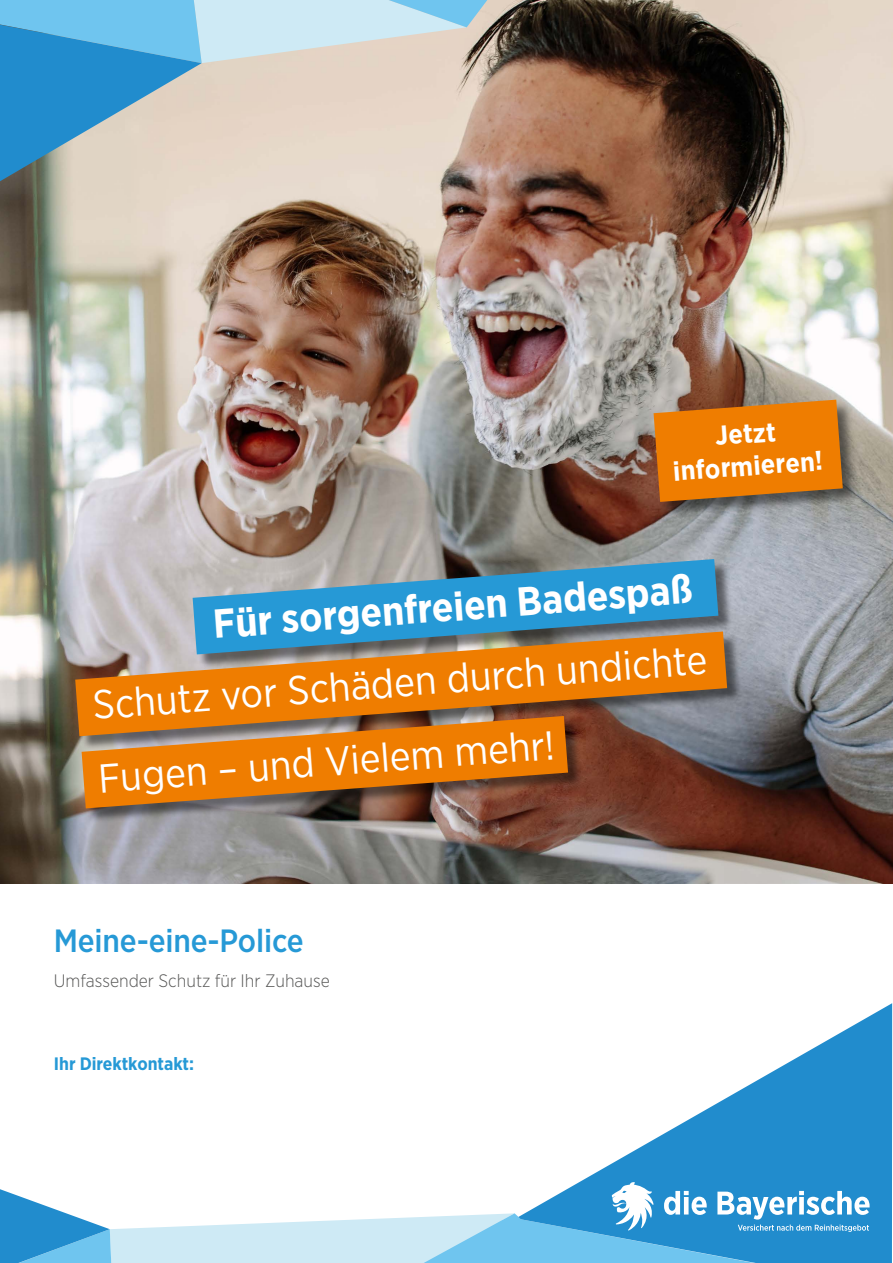
<style>
.page{position:relative;width:893px;height:1263px;background:#fff}
.page>*{position:absolute;margin:0;border:0;box-sizing:border-box;transform-origin:0 0}
.t1{font:40.5px/73.8px "Gotham Narrow";color:#fff}
.t2{font:700 40.5px "Gotham Narrow";color:#fff}
.t3{font:500 32.25px "Gotham Narrow";letter-spacing:-.005em;color:#2699d6}
.t4{font:700 27px/32.4px "Gotham Narrow";color:#fff;text-align:center}
.t5{font:300 18px "Gotham Narrow";color:#575756}
.t6{font:700 18px "Gotham Narrow";color:#2699d6}
</style>
<div class="page">
<img style="left:0;top:0;width:893px;height:884px">
<svg style="left:579px;top:1003px;width:313px;height:260px;fill:#218ccd"></svg>
<svg style="left:0;top:0;width:487px;height:181px;background:#aec5ce"></svg>
<svg style="left:193px;top:559px;width:525px;height:72px;background:#4a98c1"></svg>
<div style="left:84px;top:718px;width:499px;height:105px;background:#000;opacity:.5"></div>
<svg style="left:82px;top:751px;width:486px;height:57px;background:#c66e15"></svg>
<div style="left:77px;top:634px;width:665px;height:117px;background:#000;opacity:.5"></div>
<svg style="left:75px;top:631px;width:652px;height:105px;background:#bd7e38"></svg>
<div style="left:654px;top:400px;width:205px;height:118px;background:#000;opacity:.5"></div>
<svg style="left:654px;top:400px;width:189px;height:102px;background:#db780d"></svg>
<svg style="left:0;top:1182px;width:870px;height:81px"></svg>
<p class="t4" style="left:670px;top:422px;width:151px;rotate:-4deg">Jetzt informieren!</p>
<p class="t2" style="left:211px;top:597px;width:482px;rotate:-4deg">Für sorgenfreien Badespaß</p>
<p class="t1" style="left:90px;top:666px;width:617px;rotate:-4deg">Schutz vor Schäden durch undichte<br>Fugen – und Vielem mehr!</p>
<p class="t3" style="left:54px;top:920px;width:251px">Meine-eine-Police</p>
<p class="t5" style="left:54px;top:970px;width:277px">Umfassender Schutz für Ihr Zuhause</p>
<p class="t6" style="left:54px;top:1052px;width:142px">Ihr Direktkontakt:</p>
</div>
